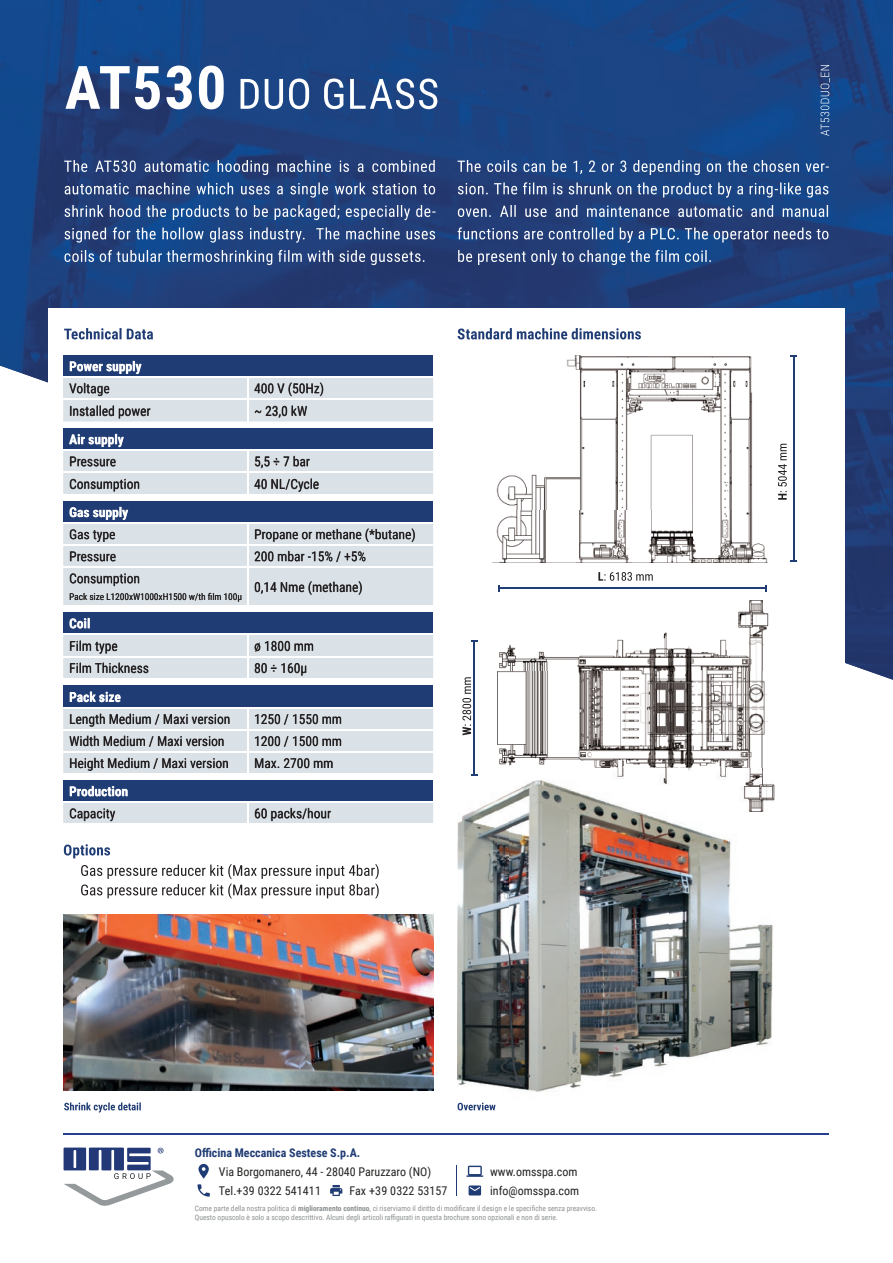
<style>
.page{position:relative;width:893px;height:1263px;background:#fff}
.page>*{position:absolute;margin:0;border:0;box-sizing:border-box;transform-origin:0 0}
.t1{font:13.5px "Roboto Condensed";color:#231f20}
.t2{font:700 13.5px "Roboto Condensed";color:#fff}
.t3{font:12px/19.2px "Roboto Condensed";color:#222221}
.t4{font:700 12px "Roboto Condensed";color:#203c74}
.t5{font:9.3px "Roboto Condensed";color:#231f20}
.t6{font:7.5px/9px "Roboto Condensed";color:#8c9092}
.s1{font-weight:700}
</style>
<div class="page">
<img style="left:0;top:0;width:893px;height:317px">
<img style="left:0;top:317px;width:48px;height:65px">
<img style="left:845px;top:317px;width:48px;height:363px">
<div style="left:48px;top:308px;width:797px;height:363px;background:#fff"></div>
<img style="left:492px;top:355px;width:276px;height:208px">
<svg style="left:458px;top:250px;width:253px;height:15px;background:#4b6697"></svg>
<svg style="left:458px;top:227px;width:370px;height:16px;background:#486293"></svg>
<svg style="left:458px;top:205px;width:370px;height:12px;background:#556c99"></svg>
<svg style="left:458px;top:182px;width:370px;height:16px;background:#476395"></svg>
<svg style="left:458px;top:160px;width:371px;height:15px;background:#456699"></svg>
<svg style="left:65px;top:250px;width:360px;height:15px;background:#4d6797"></svg>
<svg style="left:65px;top:227px;width:370px;height:16px;background:#476496"></svg>
<svg style="left:65px;top:205px;width:370px;height:15px;background:#4b699a"></svg>
<svg style="left:65px;top:182px;width:370px;height:16px;background:#486292"></svg>
<svg style="left:64px;top:160px;width:371px;height:15px;background:#4c6391"></svg>
<svg style="left:65px;top:66px;width:372px;height:43px"></svg>
<div style="left:63px;top:685px;width:370px;height:23px;background:#203c74"></div>
<hr style="left:63px;top:707px;width:185px;height:1px;background:#fff">
<hr style="left:248px;top:707px;width:185px;height:1px;background:#fff">
<svg style="left:63px;top:709px;width:370px;height:64px;background:#ccd3d7"></svg>
<svg style="left:70px;top:691px;width:51px;height:11px"></svg>
<svg style="left:458px;top:328px;width:183px;height:11px"></svg>
<svg style="left:64px;top:328px;width:89px;height:11px"></svg>
<svg style="left:64px;top:844px;width:46px;height:14px"></svg>
<hr style="left:498px;top:587px;width:268px;height:2px;background:#203c74">
<svg style="left:765px;top:585px;width:2px;height:7px"></svg>
<svg style="left:598px;top:572px;width:55px;height:9px"></svg>
<hr style="left:793px;top:356px;width:2px;height:205px;background:#203c74">
<svg style="left:790px;top:355px;width:7px;height:2px"></svg>
<svg style="left:778px;top:444px;width:9px;height:56px"></svg>
<svg style="left:64px;top:1147px;width:110px;height:59px"></svg>
<svg style="left:198px;top:1164px;width:11px;height:14px"></svg>
<svg style="left:198px;top:1184px;width:12px;height:12px"></svg>
<svg style="left:330px;top:1185px;width:12px;height:11px"></svg>
<hr style="left:64px;top:1134px;width:765px;height:1px;background:#253f8e">
<svg style="left:466px;top:1166px;width:17px;height:11px"></svg>
<svg style="left:469px;top:1185px;width:12px;height:10px"></svg>
<hr style="left:457px;top:1166px;width:1px;height:30px;background:#203c74">
<svg style="left:64px;top:1102px;width:77px;height:10px"></svg>
<svg style="left:820px;top:65px;width:10px;height:71px"></svg>
<div style="left:63px;top:355px;width:370px;height:22px;background:#203c74"></div>
<svg style="left:63px;top:361px;width:370px;height:60px"></svg>
<svg style="left:81px;top:864px;width:298px;height:35px"></svg>
<svg style="left:462px;top:677px;width:9px;height:58px"></svg>
<div style="left:63px;top:612px;width:370px;height:22px;background:#203c74"></div>
<svg style="left:63px;top:618px;width:370px;height:60px"></svg>
<div style="left:63px;top:780px;width:370px;height:22px;background:#203c74"></div>
<hr style="left:63px;top:801px;width:185px;height:2px;background:#fff">
<hr style="left:248px;top:801px;width:185px;height:2px;background:#fff">
<svg style="left:63px;top:803px;width:370px;height:20px;background:#d0d8dd"></svg>
<svg style="left:70px;top:786px;width:58px;height:10px"></svg>
<img style="left:457px;top:768px;width:53px;height:296px">
<img style="left:510px;top:812px;width:263px;height:252px">
<img style="left:457px;top:1064px;width:210px;height:42px">
<img style="left:63px;top:914px;width:371px;height:177px">
<div style="left:63px;top:501px;width:370px;height:22px;background:#203c74"></div>
<svg style="left:63px;top:507px;width:370px;height:98px"></svg>
<div style="left:63px;top:428px;width:370px;height:22px;background:#203c74"></div>
<svg style="left:63px;top:434px;width:370px;height:60px"></svg>
<img style="left:590px;top:671px;width:185px;height:130px">
<img style="left:498px;top:671px;width:92px;height:95px">
<img style="left:499px;top:600px;width:270px;height:71px">
<img style="left:498px;top:768px;width:276px;height:44px">
<svg style="left:458px;top:1102px;width:38px;height:8px"></svg>
<hr style="left:474px;top:641px;width:1px;height:134px;background:#203c74">
<svg style="left:471px;top:774px;width:7px;height:2px"></svg>
<p class="t2" style="left:69px;top:357px;width:74px">Power supply</p>
<p class="t1" style="left:69px;top:379px;width:42px">Voltage</p>
<p class="t1" style="left:254px;top:379px;width:71px">400 V (50Hz)</p>
<p class="t1" style="left:69px;top:401px;width:83px">Installed power</p>
<p class="t1" style="left:254px;top:401px;width:55px">~ 23,0 kW</p>
<p class="t2" style="left:69px;top:430px;width:56px">Air supply</p>
<p class="t1" style="left:69px;top:452px;width:48px">Pressure</p>
<p class="t1" style="left:254px;top:452px;width:57px">5,5 ÷ 7 bar</p>
<p class="t1" style="left:69px;top:474px;width:72px">Consumption</p>
<p class="t1" style="left:254px;top:474px;width:67px">40 NL/Cycle</p>
<p class="t2" style="left:69px;top:503px;width:61px">Gas supply</p>
<p class="t1" style="left:69px;top:525px;width:48px">Gas type</p>
<p class="t1" style="left:254px;top:525px;width:163px">Propane or methane (*butane)</p>
<p class="t1" style="left:69px;top:547px;width:48px">Pressure</p>
<p class="t1" style="left:254px;top:547px;width:113px">200 mbar -15% / +5%</p>
<p class="t1" style="left:69px;top:569px;width:72px">Consumption</p>
<p class="t5" style="left:69px;top:590px;width:174px">Pack size L1200xW1000xH1500 w/th film 100µ</p>
<p class="t1" style="left:254px;top:577px;width:110px">0,14 Nme (methane)</p>
<p class="t2" style="left:69px;top:614px;width:23px">Coil</p>
<p class="t1" style="left:69px;top:636px;width:50px">Film type</p>
<p class="t1" style="left:254px;top:636px;width:61px">ø 1800 mm</p>
<p class="t1" style="left:69px;top:658px;width:81px">Film Thickness</p>
<p class="t1" style="left:254px;top:658px;width:55px">80 ÷ 160µ</p>
<p class="t2" style="left:69px;top:687px;width:53px">Pack size</p>
<p class="t1" style="left:69px;top:709px;width:163px">Length Medium / Maxi version</p>
<p class="t1" style="left:254px;top:709px;width:89px">1250 / 1550 mm</p>
<p class="t1" style="left:69px;top:731px;width:157px">Width Medium / Maxi version</p>
<p class="t1" style="left:254px;top:731px;width:89px">1200 / 1500 mm</p>
<p class="t1" style="left:69px;top:754px;width:161px">Height Medium / Maxi version</p>
<p class="t1" style="left:254px;top:754px;width:81px">Max. 2700 mm</p>
<p class="t2" style="left:69px;top:782px;width:61px">Production</p>
<p class="t1" style="left:69px;top:804px;width:48px">Capacity</p>
<p class="t1" style="left:254px;top:804px;width:78px">60 packs/hour</p>
<p class="t4" style="left:195px;top:1144px;width:167px">Officina Meccanica Sestese S.p.A.</p>
<p class="t3" style="left:219px;top:1161px;width:214px">Via Borgomanero, 44 - 28040 Paruzzaro (NO)<br>Tel.+39 0322 541411</p>
<p class="t3" style="left:490px;top:1161px;width:89px">www.omsspa.com</p>
<p class="t3" style="left:490px;top:1181px;width:91px">info@omsspa.com</p>
<p class="t3" style="left:349px;top:1181px;width:100px">Fax +39 0322 53157</p>
<p class="t6" style="left:195px;top:1204px;width:404px">Come parte della nostra politica di <span class="s1">miglioramento continuo</span>, ci riserviamo il diritto di modificare il design e le specifiche senza preavviso.<br>Questo opuscolo è solo a scopo descrittivo. Alcuni degli articoli raffigurati in questa brochure sono opzionali e non di serie.</p>
</div>
